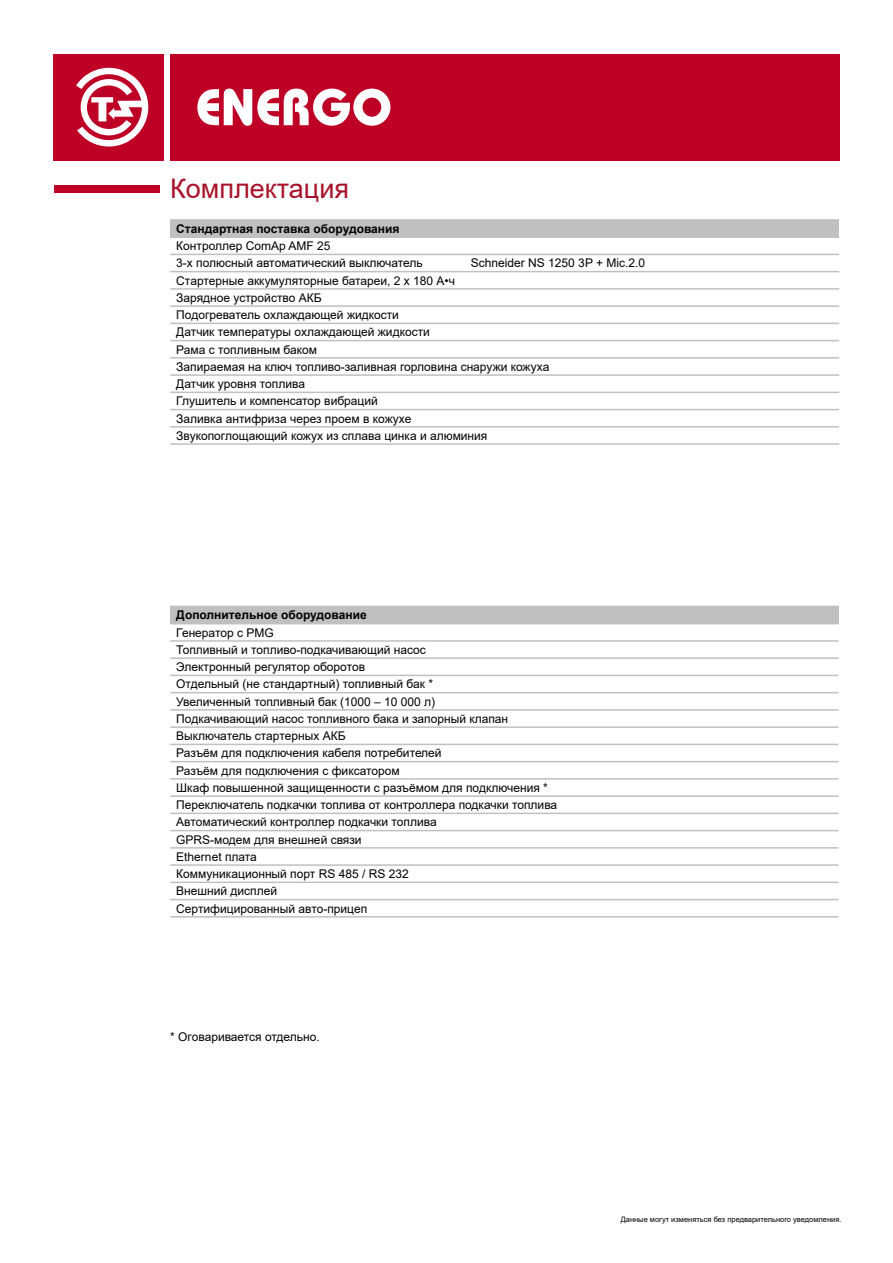
<style>
.page{position:relative;width:893px;height:1263px;background:#fff}
.page>*{position:absolute;margin:0;border:0;box-sizing:border-box;transform-origin:0 0}
.t1{font:27px "Arial";color:#a9132a}
.t2{font:12px/17.2px "Arial";color:#000}
.t3{font:700 12px "Arial";color:#000}
.t4{font:7.5px "Arial";color:#000}
</style>
<div class="page">
<div style="left:54px;top:54px;width:110px;height:106px;background:#be0027"></div>
<svg style="left:76px;top:68px;width:72px;height:79px"></svg>
<div style="left:170px;top:54px;width:669px;height:106px;background:#be0027"></div>
<svg style="left:197px;top:89px;width:193px;height:37px"></svg>
<div style="left:54px;top:186px;width:106px;height:7px;background:#be0027"></div>
<div style="left:170px;top:220px;width:669px;height:17px;background:#c0c0c0"></div>
<hr style="left:170px;top:219px;width:295px;height:2px;background:#c0c0c0">
<hr style="left:465px;top:219px;width:374px;height:2px;background:#c0c0c0">
<hr style="left:170px;top:236px;width:295px;height:2px;background:#c0c0c0">
<hr style="left:465px;top:236px;width:374px;height:2px;background:#c0c0c0">
<hr style="left:170px;top:254px;width:295px;height:1px;background:#c0c0c0">
<hr style="left:465px;top:254px;width:374px;height:1px;background:#c0c0c0">
<hr style="left:170px;top:271px;width:295px;height:1px;background:#c0c0c0">
<hr style="left:465px;top:271px;width:374px;height:1px;background:#c0c0c0">
<hr style="left:170px;top:288px;width:295px;height:2px;background:#c0c0c0">
<hr style="left:465px;top:288px;width:374px;height:2px;background:#c0c0c0">
<hr style="left:170px;top:305px;width:295px;height:2px;background:#c0c0c0">
<hr style="left:465px;top:305px;width:374px;height:2px;background:#c0c0c0">
<hr style="left:170px;top:323px;width:295px;height:1px;background:#c0c0c0">
<hr style="left:465px;top:323px;width:374px;height:1px;background:#c0c0c0">
<hr style="left:170px;top:340px;width:295px;height:1px;background:#c0c0c0">
<hr style="left:465px;top:340px;width:374px;height:1px;background:#c0c0c0">
<hr style="left:170px;top:357px;width:295px;height:2px;background:#c0c0c0">
<hr style="left:465px;top:357px;width:374px;height:2px;background:#c0c0c0">
<hr style="left:170px;top:374px;width:295px;height:2px;background:#c0c0c0">
<hr style="left:465px;top:374px;width:374px;height:2px;background:#c0c0c0">
<hr style="left:170px;top:392px;width:295px;height:1px;background:#c0c0c0">
<hr style="left:465px;top:392px;width:374px;height:1px;background:#c0c0c0">
<hr style="left:170px;top:409px;width:295px;height:1px;background:#c0c0c0">
<hr style="left:465px;top:409px;width:374px;height:1px;background:#c0c0c0">
<hr style="left:170px;top:426px;width:295px;height:2px;background:#c0c0c0">
<hr style="left:465px;top:426px;width:374px;height:2px;background:#c0c0c0">
<hr style="left:170px;top:443px;width:295px;height:2px;background:#c0c0c0">
<hr style="left:465px;top:443px;width:374px;height:2px;background:#c0c0c0">
<div style="left:170px;top:606px;width:668px;height:18px;background:#c0c0c0"></div>
<hr style="left:170px;top:640px;width:668px;height:2px;background:#c0c0c0">
<hr style="left:170px;top:657px;width:668px;height:2px;background:#c0c0c0">
<hr style="left:170px;top:675px;width:668px;height:1px;background:#c0c0c0">
<hr style="left:170px;top:692px;width:668px;height:1px;background:#c0c0c0">
<hr style="left:170px;top:709px;width:668px;height:2px;background:#c0c0c0">
<hr style="left:170px;top:726px;width:668px;height:2px;background:#c0c0c0">
<hr style="left:170px;top:744px;width:668px;height:1px;background:#c0c0c0">
<hr style="left:170px;top:761px;width:668px;height:1px;background:#c0c0c0">
<hr style="left:170px;top:778px;width:668px;height:2px;background:#c0c0c0">
<hr style="left:170px;top:795px;width:668px;height:2px;background:#c0c0c0">
<hr style="left:170px;top:813px;width:668px;height:1px;background:#c0c0c0">
<hr style="left:170px;top:830px;width:668px;height:1px;background:#c0c0c0">
<hr style="left:170px;top:847px;width:668px;height:1px;background:#c0c0c0">
<hr style="left:170px;top:864px;width:668px;height:2px;background:#c0c0c0">
<hr style="left:170px;top:881px;width:668px;height:2px;background:#c0c0c0">
<hr style="left:170px;top:899px;width:668px;height:1px;background:#c0c0c0">
<hr style="left:170px;top:916px;width:668px;height:1px;background:#c0c0c0">
<h1 class="t1" style="left:170px;top:170px;width:181px">Комплектация</h1>
<p class="t3" style="left:176px;top:220px;width:225px">Стандартная поставка оборудования</p>
<p class="t2" style="left:176px;top:237px;width:248px">Контроллер ComAp AMF 25<br>3-х полюсный автоматический выключатель</p>
<p class="t2" style="left:471px;top:254px;width:176px">Schneider NS 1250 3P + Mic.2.0</p>
<p class="t2" style="left:176px;top:272px;width:375px">Стартерные аккумуляторные батареи, 2 х 180 А•ч<br>Зарядное устройство АКБ<br>Подогреватель охлаждающей жидкости<br>Датчик температуры охлаждающей жидкости<br>Рама с топливным баком<br>Запираемая на ключ топливо-заливная горловина снаружи кожуха Датчик уровня топлива<br>Глушитель и компенсатор вибраций<br>Заливка антифриза через проем в кожухе<br>Звукопоглощающий кожух из сплава цинка и алюминия</p>
<p class="t3" style="left:176px;top:607px;width:192px">Дополнительное оборудование</p>
<p class="t2" style="left:176px;top:624px;width:382px">Генератор с PMG<br>Топливный и топливо-подкачивающий насос<br>Электронный регулятор оборотов<br>Отдельный (не стандартный) топливный бак *<br>Увеличенный топливный бак (1000 – 10 000 л)<br>Подкачивающий насос топливного бака и запорный клапан Выключатель стартерных АКБ<br>Разъём для подключения кабеля потребителей<br>Разъём для подключения с фиксатором<br>Шкаф повышенной защищенности с разъёмом для подключения * Переключатель подкачки топлива от контроллера подкачки топлива Автоматический контроллер подкачки топлива<br>GPRS-модем для внешней связи<br>Ethernet плата<br>Коммуникационный порт RS 485 / RS 232<br>Внешний дисплей<br>Сертифицированный авто-прицеп</p>
<p class="t2" style="left:170px;top:1028px;width:151px">* Оговаривается отдельно.</p>
<p class="t4" style="left:621px;top:1214px;width:222px">Данные могут изменяться без предварительного уведомления.</p>
</div>
